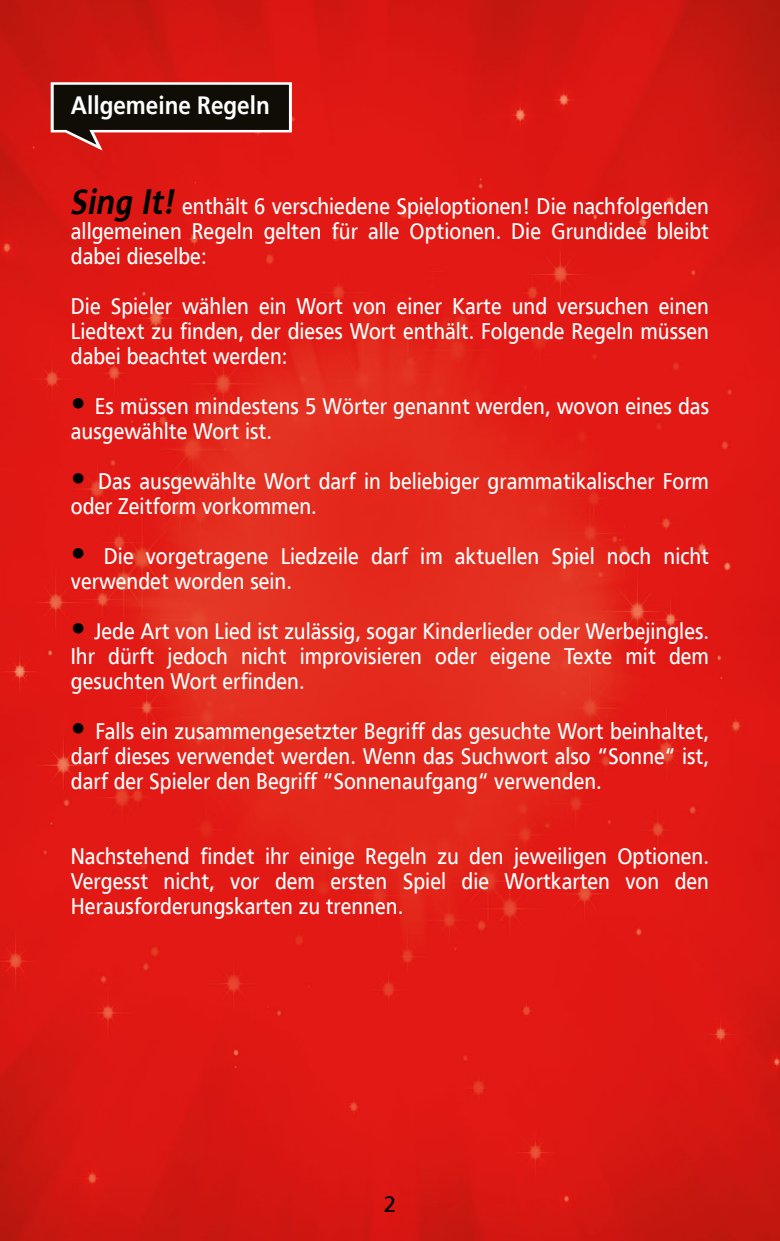
<style>
.page{position:relative;width:780px;height:1241px;background:#fff}
.page>*{position:absolute;margin:0;border:0;box-sizing:border-box;transform-origin:0 0}
.t1{font:700 25px "PF Catalog";color:#fff;scale:.9 1}
.t2{font:22.5px/25px "PF Catalog";color:#fff;text-align:justify;scale:.9 1}
.t3{font:22.5px "PF Catalog";color:#000}
.s1{font-weight:700;font-style:italic;font-size:35px;color:#000}
.s2{font-size:30px;color:#000}
</style>
<div class="page">
<img style="left:0;top:0;width:780px;height:1240px">
<svg style="left:49px;top:81px;width:244px;height:71px"></svg>
<p class="t1" style="left:71px;top:90px;width:222px">Allgemeine Regeln</p>
<p class="t2" style="left:71px;top:194px;width:710px"><span class="s1">Sing It!</span> enthält 6 verschiedene Spieloptionen! Die nachfolgenden allgemeinen Regeln gelten für alle Optionen. Die Grundidee bleibt dabei dieselbe:</p>
<p class="t2" style="left:71px;top:294px;width:710px">Die Spieler wählen ein Wort von einer Karte und versuchen einen Liedtext zu finden, der dieses Wort enthält. Folgende Regeln müssen dabei beachtet werden:</p>
<p class="t2" style="left:71px;top:394px;width:710px"><span class="s2">•</span> Es müssen mindestens 5 Wörter genannt werden, wovon eines das ausgewählte Wort ist.</p>
<p class="t2" style="left:71px;top:469px;width:710px"><span class="s2">•</span> Das ausgewählte Wort darf in beliebiger grammatikalischer Form oder Zeitform vorkommen.</p>
<p class="t2" style="left:71px;top:544px;width:710px"><span class="s2">•</span> Die vorgetragene Liedzeile darf im aktuellen Spiel noch nicht verwendet worden sein.</p>
<p class="t2" style="left:71px;top:619px;width:710px"><span class="s2">•</span> Jede Art von Lied ist zulässig, sogar Kinderlieder oder Werbejingles.<br>Ihr dürft jedoch nicht improvisieren oder eigene Texte mit dem gesuchten Wort erfinden.</p>
<p class="t2" style="left:71px;top:719px;width:710px"><span class="s2">•</span> Falls ein zusammengesetzter Begriff das gesuchte Wort beinhaltet, darf dieses verwendet werden. Wenn das Suchwort also “Sonne“ ist, darf der Spieler den Begriff “Sonnenaufgang“ verwenden.</p>
<p class="t2" style="left:71px;top:844px;width:710px">Nachstehend findet ihr einige Regeln zu den jeweiligen Optionen.<br>Vergesst nicht, vor dem ersten Spiel die Wortkarten von den Herausforderungskarten zu trennen.</p>
<p class="t3" style="left:384px;top:1191px;width:14px">2</p>
</div>
